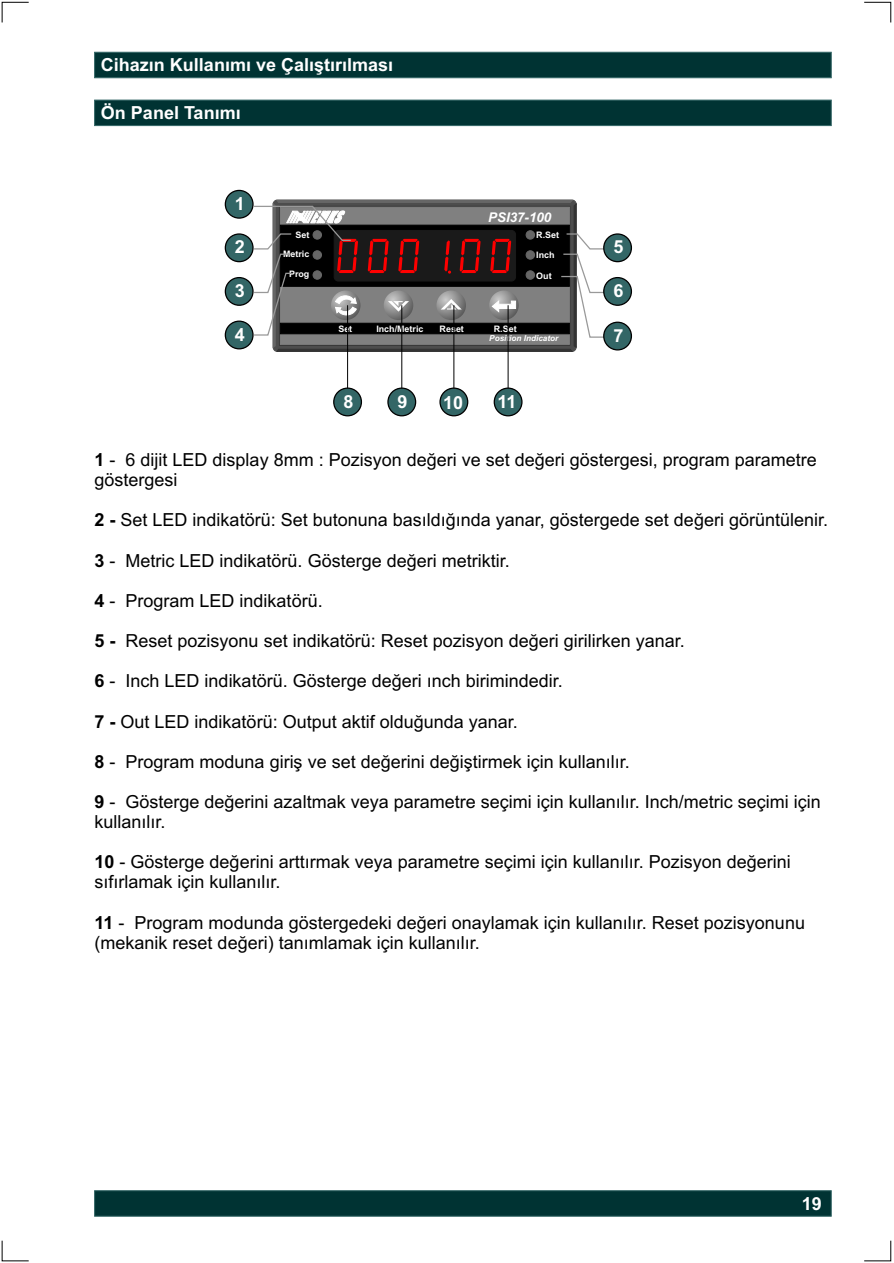
<style>
.page{position:relative;width:894px;height:1263px;background:#fff}
.page>*{position:absolute;margin:0;border:0;box-sizing:border-box;transform-origin:0 0}
.t1{font:18px/20.1px "Arial";color:#000}
.t2{font:700 18px "Arial";color:#fff}
.t3{font:italic 700 13.35px "Arial";color:#fff}
.t4{font:700 9px "Arial";color:#fff}
.t5{font:italic 700 8.25px "Arial";color:#fff}
.s1{font-weight:700}
</style>
<div class="page">
<div style="left:94px;top:100px;width:737px;height:26px;background:#033;border:1px solid #366"></div>
<div style="left:94px;top:52px;width:737px;height:26px;background:#033;border:1px solid #366"></div>
<div style="left:94px;top:1191px;width:737px;height:25px;background:#033;border:1px solid #366"></div>
<svg style="left:253px;top:200px;width:352px;height:152px;background:#655e5e"></svg>
<div style="left:225px;top:190px;width:29px;height:29px;background:#366;border:1px solid #000;border-radius:50%"></div>
<div style="left:225px;top:233px;width:29px;height:29px;background:#366;border:1px solid #000;border-radius:50%"></div>
<div style="left:603px;top:233px;width:29px;height:29px;background:#366;border:1px solid #000;border-radius:50%"></div>
<div style="left:225px;top:277px;width:29px;height:29px;background:#366;border:1px solid #000;border-radius:50%"></div>
<div style="left:603px;top:277px;width:29px;height:29px;background:#366;border:1px solid #000;border-radius:50%"></div>
<div style="left:603px;top:322px;width:29px;height:29px;background:#366;border:1px solid #000;border-radius:50%"></div>
<div style="left:225px;top:321px;width:29px;height:28px;background:#366;border:1px solid #000;border-radius:50%"></div>
<div style="left:333px;top:388px;width:29px;height:28px;background:#366;border:1px solid #000;border-radius:50%"></div>
<div style="left:387px;top:388px;width:29px;height:28px;background:#366;border:1px solid #000;border-radius:50%"></div>
<div style="left:439px;top:388px;width:29px;height:28px;background:#366;border:1px solid #000;border-radius:50%"></div>
<div style="left:494px;top:388px;width:29px;height:28px;background:#366;border:1px solid #000;border-radius:50%"></div>
<svg style="left:1px;top:1px;width:28px;height:22px"></svg>
<svg style="left:1px;top:1240px;width:28px;height:22px"></svg>
<svg style="left:864px;top:1px;width:28px;height:22px"></svg>
<svg style="left:864px;top:1240px;width:28px;height:22px"></svg>
<hr style="left:347px;top:305px;width:1px;height:83px;background:#000">
<hr style="left:401px;top:305px;width:1px;height:83px;background:#000">
<hr style="left:453px;top:305px;width:1px;height:83px;background:#000">
<hr style="left:508px;top:305px;width:1px;height:83px;background:#000">
<p class="t2" style="left:101px;top:58px;width:294px">Cihazýn Kullanýmý ve Çalýþtýrýlmasý</p>
<p class="t2" style="left:101px;top:106px;width:141px">Ön Panel Tanýmý</p>
<p class="t2" style="left:235px;top:197px;width:12px">1</p>
<p class="t2" style="left:235px;top:240px;width:12px">2</p>
<p class="t2" style="left:613px;top:240px;width:12px">5</p>
<p class="t2" style="left:235px;top:284px;width:12px">3</p>
<p class="t2" style="left:613px;top:284px;width:12px">6</p>
<p class="t2" style="left:235px;top:327px;width:12px">4</p>
<p class="t2" style="left:613px;top:328px;width:12px">7</p>
<p class="t3" style="left:488px;top:212px;width:65px">PSI37-100</p>
<p class="t4" style="left:296px;top:232px;width:15px">Set</p>
<p class="t4" style="left:536px;top:232px;width:24px">R.Set</p>
<p class="t4" style="left:536px;top:252px;width:20px">Inch</p>
<p class="t4" style="left:289px;top:271px;width:22px">Prog</p>
<p class="t4" style="left:536px;top:272px;width:17px">Out</p>
<p class="t4" style="left:283px;top:250px;width:28px">Metric</p>
<p class="t4" style="left:338px;top:325px;width:15px">Set</p>
<p class="t4" style="left:376px;top:325px;width:49px">Inch/Metric</p>
<p class="t4" style="left:440px;top:325px;width:26px">Reset</p>
<p class="t4" style="left:494px;top:325px;width:24px">R.Set</p>
<p class="t5" style="left:489px;top:335px;width:71px">Position Indicator</p>
<p class="t2" style="left:343px;top:395px;width:12px">8</p>
<p class="t2" style="left:398px;top:395px;width:12px">9</p>
<p class="t2" style="left:443px;top:395px;width:22px">10</p>
<p class="t2" style="left:497px;top:395px;width:21px">11</p>
<p class="t1" style="left:95px;top:451px;width:724px"><span class="s1">1</span> - 6 dijit LED display 8mm : Pozisyon deðeri ve set deðeri göstergesi, program parametre göstergesi</p>
<p class="t1" style="left:95px;top:512px;width:735px"><span class="s1">2 -</span> Set LED indikatörü: Set butonuna basýldýðýnda yanar, göstergede set deðeri görüntülenir.</p>
<p class="t1" style="left:95px;top:552px;width:417px"><span class="s1">3</span> - Metric LED indikatörü. Gösterge deðeri metriktir.</p>
<p class="t1" style="left:95px;top:592px;width:230px"><span class="s1">4</span> - Program LED indikatörü.</p>
<p class="t1" style="left:95px;top:632px;width:592px"><span class="s1">5 -</span> Reset pozisyonu set indikatörü: Reset pozisyon deðeri girilirken yanar.</p>
<p class="t1" style="left:95px;top:673px;width:470px"><span class="s1">6</span> - Inch LED indikatörü. Gösterge deðeri ýnch birimindedir.</p>
<p class="t1" style="left:95px;top:713px;width:425px"><span class="s1">7 -</span> Out LED indikatörü: Output aktif olduðunda yanar.</p>
<p class="t1" style="left:95px;top:753px;width:537px"><span class="s1">8</span> - Program moduna giriþ ve set deðerini deðiþtirmek için kullanýlýr.</p>
<p class="t1" style="left:95px;top:793px;width:728px"><span class="s1">9</span> - Gösterge deðerini azaltmak veya parametre seçimi için kullanýlýr. Inch/metric seçimi için kullanýlýr.</p>
<p class="t1" style="left:95px;top:854px;width:698px"><span class="s1">10</span> - Gösterge deðerini arttýrmak veya parametre seçimi için kullanýlýr. Pozisyon deðerini sýfýrlamak için kullanýlýr.</p>
<p class="t1" style="left:95px;top:914px;width:712px"><span class="s1">11</span> - Program modunda göstergedeki deðeri onaylamak için kullanýlýr. Reset pozisyonunu (mekanik reset deðeri) tanýmlamak için kullanýlýr.</p>
<p class="t2" style="left:802px;top:1197px;width:22px">19</p>
</div>
